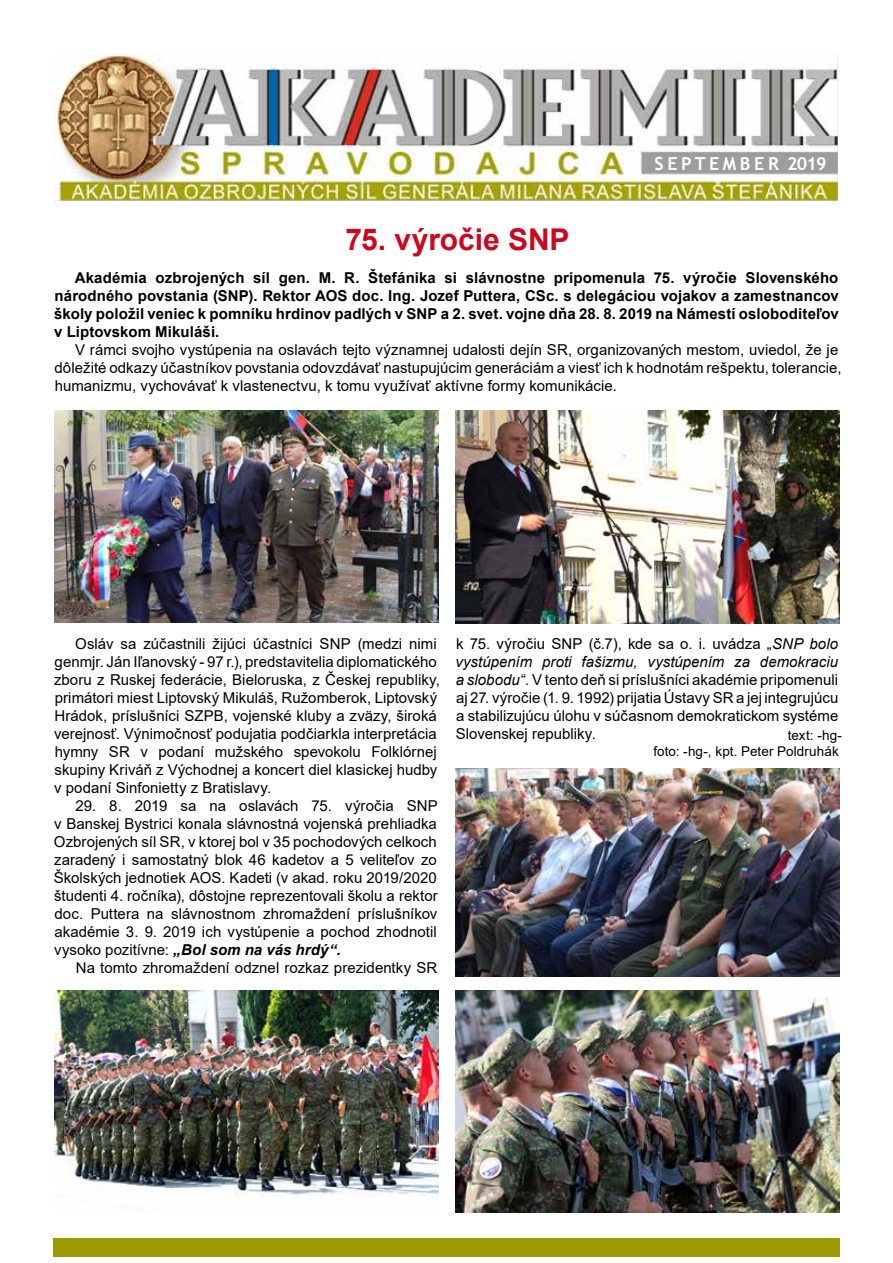
<style>
.page{position:relative;width:893px;height:1263px;background:#fff}
.page>*{position:absolute;margin:0;border:0;box-sizing:border-box;transform-origin:0 0}
.t1{font:700 30px "Arial";letter-spacing:-.005em;color:#cd071e}
.t2{font:700 18px "Trebuchet MS";color:#fdfdfd}
.t3{font:15px/18px "Arial";color:#000}
.t4{font:700 15px/18px "Arial";letter-spacing:.01em;color:#000;text-align:justify}
.t5{font:13.5px/16.2px "Arial";letter-spacing:.005em;color:#000;text-align:right}
.s1{font-weight:700;font-style:italic}
.s2{font-style:italic}
</style>
<div class="page">
<img style="left:55px;top:55px;width:783px;height:146px">
<div style="left:53px;top:1238px;width:787px;height:19px;background:#9d9900"></div>
<img style="left:54px;top:411px;width:385px;height:212px">
<img style="left:455px;top:411px;width:385px;height:212px">
<img style="left:54px;top:990px;width:385px;height:207px">
<img style="left:455px;top:990px;width:385px;height:223px">
<img style="left:455px;top:768px;width:385px;height:209px">
<p class="t2" style="left:655px;top:152px;width:174px">S E P T E M B E R 2019</p>
<h1 class="t1" style="left:345px;top:218px;width:226px">75. výročie SNP</h1>
<p class="t4" style="left:54px;top:269px;width:786px;text-indent:21px">Akadémia ozbrojených síl gen. M. R. Štefánika si slávnostne pripomenula 75. výročie Slovenského národného povstania (SNP). Rektor AOS doc. Ing. Jozef Puttera, CSc. s delegáciou vojakov a zamestnancov školy položil veniec k pomníku hrdinov padlých v SNP a 2. svet. vojne dňa 28. 8. 2019 na Námestí osloboditeľov v Liptovskom Mikuláši.</p>
<p class="t3" style="left:55px;top:341px;width:788px;text-indent:21px">V rámci svojho vystúpenia na oslavách tejto významnej udalosti dejín SR, organizovaných mestom, uviedol, že je dôležité odkazy účastníkov povstania odovzdávať nastupujúcim generáciám a viesť ich k hodnotám rešpektu, tolerancie, humanizmu, vychovávať k vlastenectvu, k tomu využívať aktívne formy komunikácie.</p>
<p class="t3" style="left:54px;top:635px;width:387px;text-indent:21px">Osláv sa zúčastnili žijúci účastníci SNP (medzi nimi genmjr. Ján Iľanovský - 97 r.), predstavitelia diplomatického zboru z Ruskej federácie, Bieloruska, z Českej republiky, primátori miest Liptovský Mikuláš, Ružomberok, Liptovský Hrádok, príslušníci SZPB, vojenské kluby a zväzy, široká verejnosť. Výnimočnosť podujatia podčiarkla interpretácia hymny SR v podaní mužského spevokolu Folklórnej skupiny Kriváň z Východnej a koncert diel klasickej hudby v podaní Sinfonietty z Bratislavy.</p>
<p class="t3" style="left:54px;top:797px;width:386px;text-align:justify;text-indent:21px">29. 8. 2019 sa na oslavách 75. výročia SNP v Banskej Bystrici konala slávnostná vojenská prehliadka Ozbrojených síl SR, v ktorej bol v 35 pochodových celkoch zaradený i samostatný blok 46 kadetov a 5 veliteľov zo Školských jednotiek AOS. Kadeti (v akad. roku 2019/2020 študenti 4. ročníka), dôstojne reprezentovali školu a rektor doc. Puttera na slávnostnom zhromaždení príslušníkov akadémie 3. 9. 2019 ich vystúpenie a pochod zhodnotil vysoko pozitívne: <span class="s1">„Bol som na vás hrdý“.</span></p>
<p class="t3" style="left:76px;top:959px;width:363px">Na tomto zhromaždení odznel rozkaz prezidentky SR</p>
<p class="t3" style="left:455px;top:635px;width:384px;text-align:justify">k 75. výročiu SNP (č.7), kde sa o. i. uvádza „<span class="s2">SNP bolo vystúpením proti fašizmu, vystúpením za demokraciu a slobodu“.</span> V tento deň si príslušníci akadémie pripomenuli aj 27. výročie (1. 9. 1992) prijatia Ústavy SR a jej integrujúcu a stabilizujúcu úlohu v súčasnom demokratickom systéme Slovenskej republiky.</p>
<p class="t5" style="left:653px;top:727px;width:190px">text: -hg-<br>foto: -hg-, kpt. Peter Poldruhák</p>
</div>
